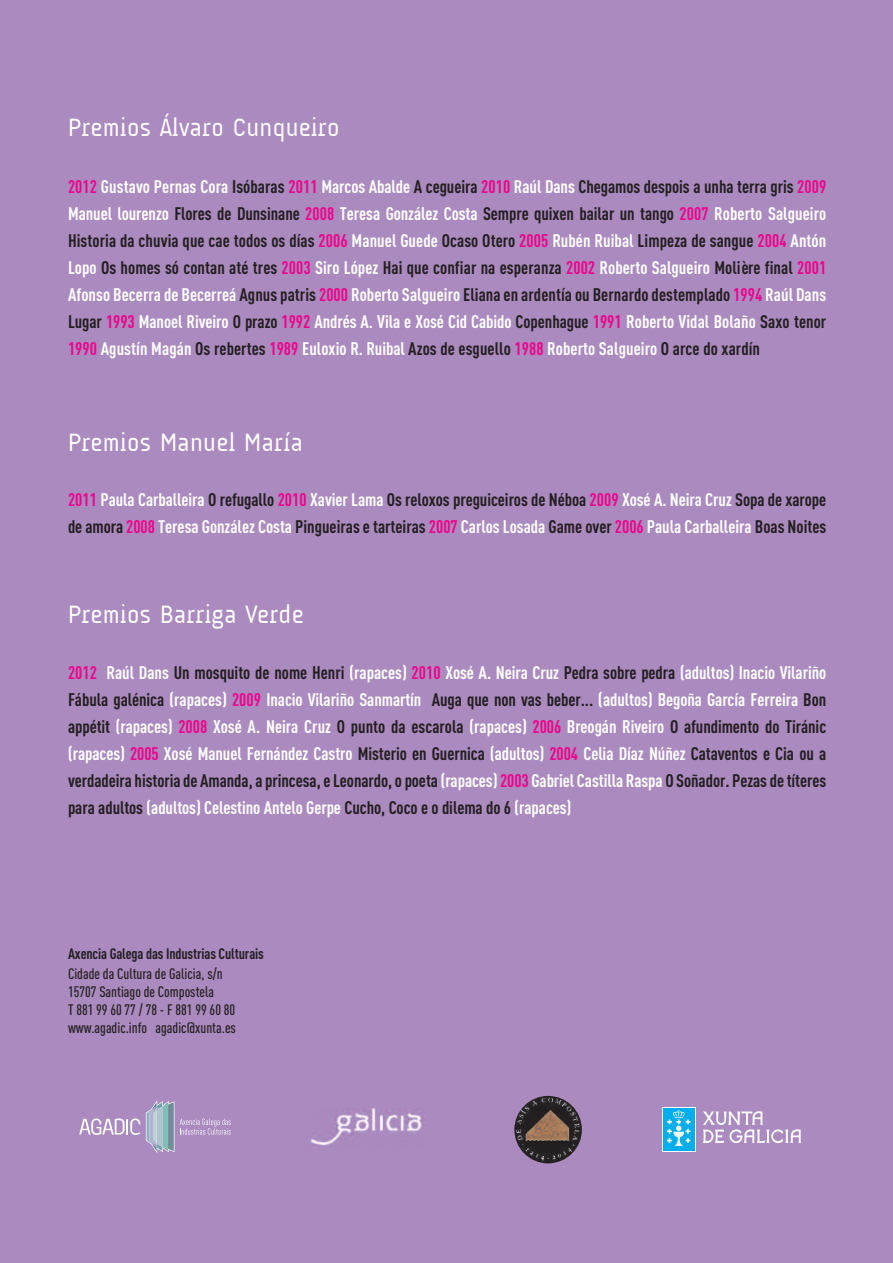
<style>
.page{position:relative;width:893px;height:1263px;background:#ab8abf}
.page>*{position:absolute;margin:0;border:0;box-sizing:border-box;transform-origin:0 0}
.t1{font:25.5px "A Udimat";letter-spacing:.015em;color:#fff}
.t2{font:700 18px/27px "DIN Cond";color:#231f20;text-align:justify}
.t3{font:700 18px/27px "DIN Cond";letter-spacing:-.005em;color:#fff;text-align:justify}
.t4{font:500 15px/18px "DIN Cond";color:#231f20}
.t5{font:700 15px "DIN Cond";letter-spacing:-.01em;color:#231f20}
.s1{color:#ed028c}
.s2{color:#fff}
.s3{color:#231f20}
</style>
<div class="page">
<svg style="left:79px;top:1118px;width:61px;height:17px"></svg>
<svg style="left:146px;top:1100px;width:28px;height:53px"></svg>
<svg style="left:180px;top:1118px;width:51px;height:17px"></svg>
<img style="left:310px;top:1108px;width:115px;height:38px">
<svg style="left:703px;top:1111px;width:98px;height:33px"></svg>
<svg style="left:662px;top:1107px;width:34px;height:44px"></svg>
<div style="left:663px;top:1108px;width:32px;height:42px;background:#00aeef"></div>
<svg style="left:667px;top:1110px;width:23px;height:36px"></svg>
<img style="left:514px;top:1096px;width:68px;height:67px;border-radius:50%">
<h1 class="t1" style="left:68px;top:119px;width:273px">Premios Álvaro Cunqueiro</h1>
<p class="t2" style="left:68px;top:175px;width:760px"><span class="s1">2012</span> <span class="s2">Gustavo Pernas Cora</span> Isóbaras <span class="s1">2011</span> <span class="s2">Marcos Abalde</span> A cegueira <span class="s1">2010</span> <span class="s2">Raúl Dans</span> Chegamos despois a unha terra gris <span class="s1">2009<br></span><span class="s2">Manuel lourenzo</span> Flores de Dunsinane <span class="s1">2008</span> <span class="s2">Teresa González Costa</span> Sempre quixen bailar un tango <span class="s1">2007</span> <span class="s2">Roberto Salgueiro </span>Historia da chuvia que cae todos os días <span class="s1">2006</span> <span class="s2">Manuel Guede</span> Ocaso Otero <span class="s1">2005</span> <span class="s2">Rubén Ruibal</span> Limpeza de sangue <span class="s1">2004</span> <span class="s2">Antón Lopo</span> Os homes só contan até tres <span class="s1">2003</span> <span class="s2">Siro López</span> Hai que confiar na esperanza <span class="s1">2002</span> <span class="s2">Roberto Salgueiro</span> Molière final <span class="s1">2001<br></span><span class="s2">Afonso Becerra de Becerreá</span> Agnus patris <span class="s1">2000</span> <span class="s2">Roberto Salgueiro</span> Eliana en ardentía ou Bernardo destemplado <span class="s1">1994</span> <span class="s2">Raúl Dans </span>Lugar <span class="s1">1993</span> <span class="s2">Manoel Riveiro</span> O prazo <span class="s1">1992</span> <span class="s2">Andrés A. Vila e Xosé Cid Cabido</span> Copenhague <span class="s1">1991</span> <span class="s2">Roberto Vidal Bolaño</span> Saxo tenor <span class="s1">1990</span> <span class="s2">Agustín Magán</span> Os rebertes <span class="s1">1989</span> <span class="s2">Euloxio R. Ruibal</span> Azos de esguello <span class="s1">1988</span> <span class="s2">Roberto Salgueiro</span> O arce do xardín</p>
<h1 class="t1" style="left:68px;top:434px;width:236px">Premios Manuel María</h1>
<p class="t2" style="left:68px;top:488px;width:760px"><span class="s1">2011</span> <span class="s2">Paula Carballeira</span> O refugallo <span class="s1">2010</span> <span class="s2">Xavier Lama</span> Os reloxos preguiceiros de Néboa <span class="s1">2009</span> <span class="s2">Xosé A. Neira Cruz</span> Sopa de xarope de amora <span class="s1">2008</span> <span class="s2">Teresa González Costa</span> Pingueiras e tarteiras <span class="s1">2007</span> <span class="s2">Carlos Losada</span> Game over <span class="s1">2006</span> <span class="s2">Paula Carballeira</span> Boas Noites</p>
<h1 class="t1" style="left:68px;top:605px;width:237px">Premios Barriga Verde</h1>
<p class="t3" style="left:68px;top:661px;width:760px"><span class="s1">2012</span> Raúl Dans <span class="s3">Un mosquito de nome Henri</span> (rapaces) <span class="s1">2010</span> Xosé A. Neira Cruz <span class="s3">Pedra sobre pedra</span> (adultos) Inacio Vilariño <span class="s3">Fábula galénica</span> (rapaces) <span class="s1">2009</span> Inacio Vilariño Sanmartín <span class="s3">Auga que non vas beber...</span> (adultos) Begoña García Ferreira <span class="s3">Bon appétit</span> (rapaces) <span class="s1">2008</span> Xosé A. Neira Cruz <span class="s3">O punto da escarola</span> (rapaces) <span class="s1">2006</span> Breogán Riveiro <span class="s3">O afundimento do Tiránic </span>(rapaces) <span class="s1">2005</span> Xosé Manuel Fernández Castro <span class="s3">Misterio en Guernica</span> (adultos) <span class="s1">2004</span> Celia Díaz Núñez <span class="s3">Cataventos e Cia ou a verdadeira historia de Amanda,a princesa,eLeonardo,o poeta</span>(rapaces) <span class="s1">2003</span> Gabriel Castilla Raspa <span class="s3">O Soñador. Pezas detíteres para adultos</span> (adultos) Celestino Antelo Gerpe <span class="s3">Cucho, Coco e o dilema do 6</span> (rapaces)</p>
<p class="t5" style="left:68px;top:948px;width:197px">Axencia Galega das Industrias Culturais</p>
<p class="t4" style="left:68px;top:966px;width:169px">Cidade da Cultura de Galicia, s/n<br>15707 Santiago de Compostela<br>T881996077/78-F881996080 www.agadic.info agadic@xunta.es</p>
</div>
